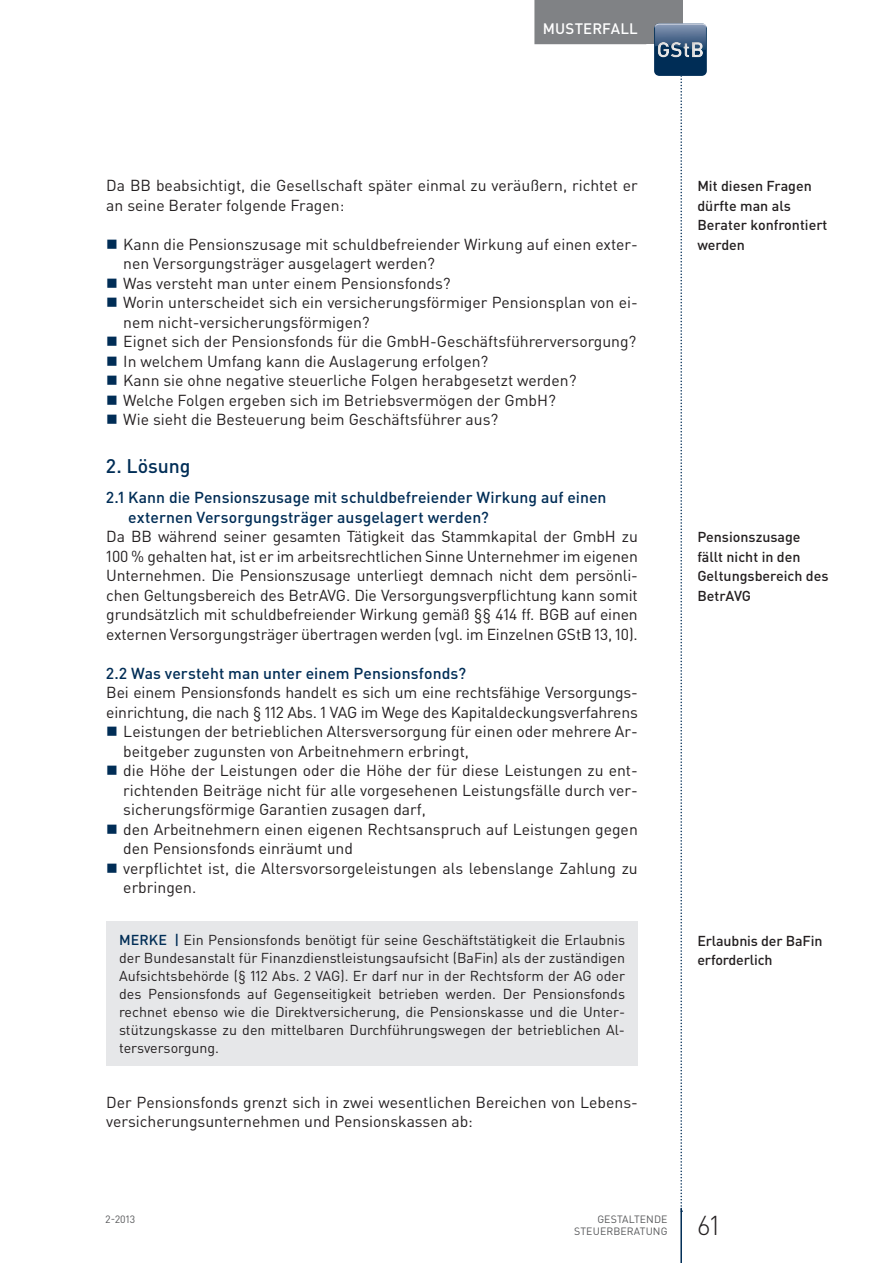
<style>
.page{position:relative;width:893px;height:1263px;background:#fff}
.page>*{position:absolute;margin:0;border:0;box-sizing:border-box;transform-origin:0 0}
.t1{font:300 27px "DIN Pro";color:#231f20}
.t2{font:500 19.5px "DIN Pro";color:#002d56}
.t3{font:15.75px/19.5px "DIN Pro";color:#231f20}
.t4{font:500 15.75px/19.5px "DIN Pro";letter-spacing:.005em;color:#002d56}
.t5{font:500 15px "DIN Pro";letter-spacing:.01em;color:#fff}
.t6{font:14.25px/18px "DIN Pro";color:#231f20;text-align:justify}
.t7{font:500 14.25px/19.5px "DIN Pro";color:#231f20}
.t8{font:10.5px "DIN Pro";letter-spacing:.01em;color:#57585a}
.s1{font-weight:500;color:#002d56}
</style>
<div class="page">
<div style="left:638px;top:0;width:44px;height:44px;background:#808285"></div>
<hr style="left:680px;top:1208px;width:2px;height:55px;background:#002d56">
<div style="left:534px;top:0;width:112px;height:44px;background:#808285"></div>
<img style="left:654px;top:23px;width:53px;height:53px">
<svg style="left:658px;top:0;width:45px;height:1212px"></svg>
<div style="left:655px;top:41px;width:49px;height:16px;background:#231f20;opacity:.3"></div>
<div style="left:106px;top:921px;width:532px;height:145px;background:#e6e7e9"></div>
<p class="t5" style="left:543px;top:18px;width:96px">Musterfall</p>
<p class="t3" style="left:106px;top:175px;width:533px">Da BB beabsichtigt, die Gesellschaft später einmal zu veräußern, richtet er an seine Berater folgende Fragen:</p>
<p class="t3" style="left:123px;top:234px;width:516px">Kann die Pensionszusage mit schuldbefreiender Wirkung auf einen exter&shy;nen Versorgungsträger ausgelagert werden?<br>Was versteht man unter einem Pensionsfonds?<br>Worin unterscheidet sich ein versicherungsförmiger Pensionsplan von ei&shy;nem nicht-versicherungsförmigen?<br>Eignet sich der Pensionsfonds für die GmbH-Geschäftsführerversorgung?<br>In welchem Umfang kann die Auslagerung erfolgen?<br>Kann sie ohne negative steuerliche Folgen herabgesetzt werden?<br>Welche Folgen ergeben sich im Betriebsvermögen der GmbH?<br>Wie sieht die Besteuerung beim Geschäftsführer aus?</p>
<p class="t2" style="left:106px;top:453px;width:86px">2. Lösung</p>
<p class="t4" style="left:128px;top:487px;width:480px;text-indent:-22px">2.1 Kann die Pensionszusage mit schuldbefreiender Wirkung auf einen externen Versorgungsträger ausgelagert werden?</p>
<p class="t3" style="left:106px;top:526px;width:533px;text-align:justify">Da BB während seiner gesamten Tätigkeit das Stammkapital der GmbH zu 100 % gehalten hat, ist er im arbeitsrechtlichen Sinne Unternehmer im eigenen Unternehmen. Die Pensionszusage unterliegt demnach nicht dem persönli&shy;chen Geltungsbereich des BetrAVG. Die Versorgungsverpflichtung kann somit grundsätzlich mit schuldbefreiender Wirkung gemäß §§ 414 ff. BGB auf einen externen Versorgungsträger übertragen werden (vgl. im Einzelnen GStB 13, 10).</p>
<p class="t4" style="left:106px;top:663px;width:361px">2.2 Was versteht man unter einem Pensionsfonds?</p>
<p class="t3" style="left:106px;top:682px;width:533px">Bei einem Pensionsfonds handelt es sich um eine rechtsfähige Versorgungs-</p>
<p class="t3" style="left:106px;top:702px;width:533px">einrichtung, die nach § 112 Abs. 1 VAG im Wege des Kapitaldeckungsverfahrens</p>
<p class="t3" style="left:123px;top:721px;width:516px">Leistungen der betrieblichen Altersversorgung für einen oder mehrere Ar-</p>
<p class="t3" style="left:123px;top:741px;width:347px">beitgeber zugunsten von Arbeitnehmern erbringt,</p>
<p class="t3" style="left:123px;top:760px;width:516px">die Höhe der Leistungen oder die Höhe der für diese Leistungen zu ent-</p>
<p class="t3" style="left:123px;top:780px;width:516px">richtenden Beiträge nicht für alle vorgesehenen Leistungsfälle durch ver-</p>
<p class="t3" style="left:123px;top:799px;width:304px">sicherungsförmige Garantien zusagen darf,</p>
<p class="t3" style="left:123px;top:819px;width:516px">den Arbeitnehmern einen eigenen Rechtsanspruch auf Leistungen gegen</p>
<p class="t3" style="left:123px;top:838px;width:231px">den Pensionsfonds einräumt und</p>
<p class="t3" style="left:123px;top:858px;width:516px">verpflichtet ist, die Altersvorsorgeleistungen als lebenslange Zahlung zu</p>
<p class="t3" style="left:123px;top:877px;width:75px">erbringen.</p>
<p class="t6" style="left:119px;top:930px;width:508px"><span class="s1">Merke |</span> Ein Pensionsfonds benötigt für seine Geschäftstätigkeit die Erlaubnis der Bundesanstalt für Finanzdienstleistungsaufsicht (BaFin) als der zuständigen Aufsichtsbehörde (§ 112 Abs. 2 VAG). Er darf nur in der Rechtsform der AG oder des Pensionsfonds auf Gegenseitigkeit betrieben werden. Der Pensionsfonds rechnet ebenso wie die Direktversicherung, die Pensionskasse und die Unter&shy;stützungskasse zu den mittelbaren Durchführungswegen der betrieblichen Al&shy;tersversorgung.</p>
<p class="t3" style="left:106px;top:1092px;width:533px">Der Pensionsfonds grenzt sich in zwei wesentlichen Bereichen von Lebens&shy;versicherungsunternehmen und Pensionskassen ab:</p>
<p class="t7" style="left:697px;top:176px;width:132px">Mit diesen Fragen dürfte man als<br>Berater konfrontiert werden</p>
<p class="t7" style="left:697px;top:527px;width:133px">Pensionszusage fällt nicht in den<br>Geltungsbereich des<br>BetrAVG</p>
<p class="t7" style="left:697px;top:930px;width:127px">Erlaubnis der BaFin erforderlich</p>
<p class="t8" style="left:106px;top:1212px;width:31px">2-2013</p>
<p class="t8" style="left:597px;top:1212px;width:14px">Gesta</p>
<p class="t8" style="left:629px;top:1212px;width:33px">ltende</p>
<p class="t8" style="left:574px;top:1224px;width:14px">Steuerberatu</p>
<p class="t8" style="left:653px;top:1224px;width:15px">ng</p>
<h1 class="t1" style="left:697px;top:1207px;width:24px">61</h1>
</div>
